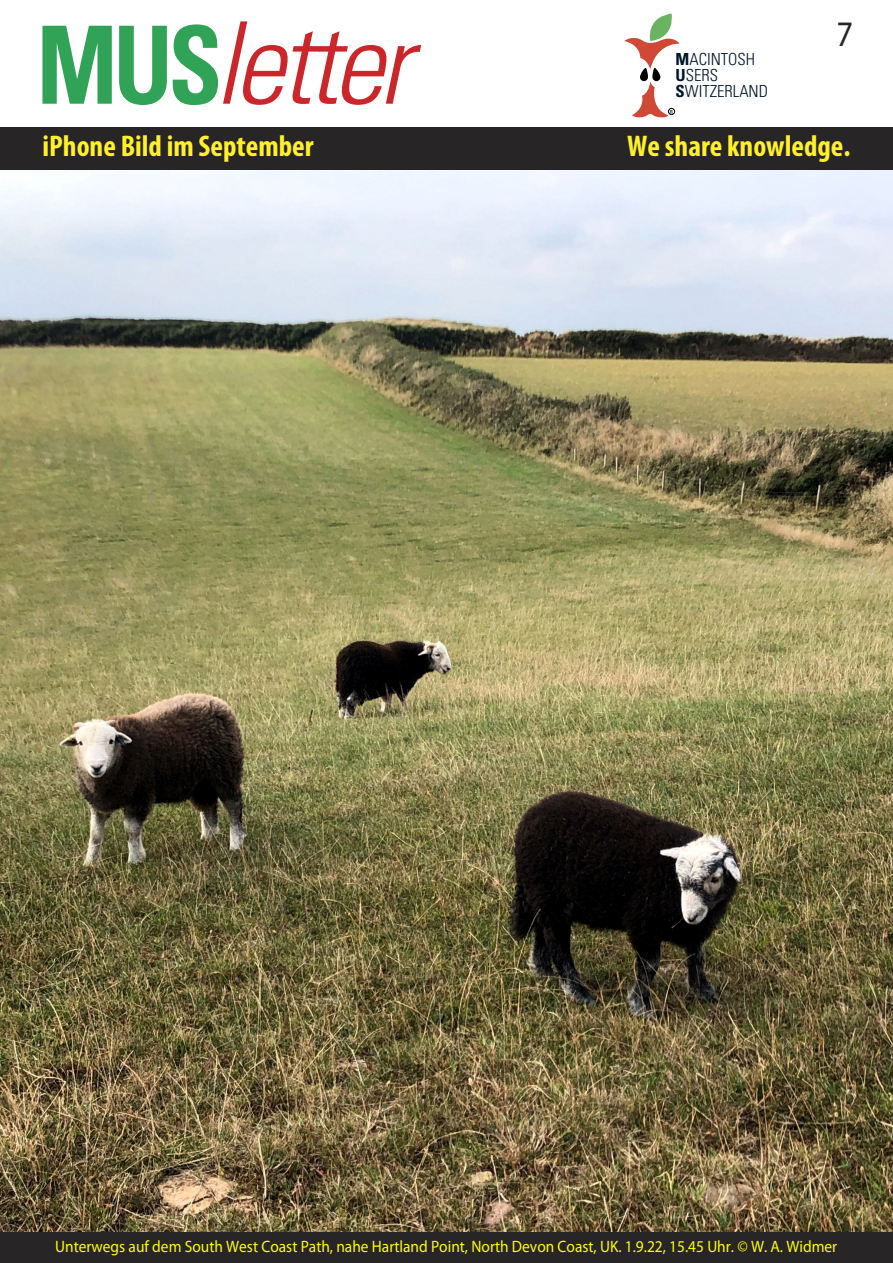
<style>
.page{position:relative;width:893px;height:1263px;background:#fff}
.page>*{position:absolute;margin:0;border:0;box-sizing:border-box;transform-origin:0 0}
.t1{font:italic 300 condensed 114px "Univers";letter-spacing:-.045em;color:#cb262a}
.t2{font:36px "Myriad Pro";color:#272526;scale:.9 1}
.t3{font:700 condensed 30px "Myriad Pro";color:#fff029}
.t4{font:300 condensed 16.65px/15.9px "Univers";color:#001729}
.t5{font:16.5px "Myriad Pro";color:#ff0;scale:.93 1}
.t6{font:condensed 5.7px "Univers";color:#000}
.s1{font-weight:700;font-style:normal;font-size:108px;color:#31a357}
.s2{font-weight:700}
</style>
<div class="page">
<div style="left:0;top:128px;width:893px;height:43px;background:#272526"></div>
<svg style="left:624px;top:14px;width:56px;height:103px"></svg>
<div style="left:668px;top:108px;width:7px;height:7px;border:1px solid #000;border-radius:50%"></div>
<img style="left:0;top:171px;width:893px;height:1062px">
<div style="left:0;top:1233px;width:893px;height:30px;background:#272526"></div>
<h1 class="t1" style="left:37px;top:21px;width:375px"><span class="s1">MUS</span>letter</h1>
<h3 class="t3" style="left:43px;top:135px;width:273px">iPhone Bild im September</h3>
<h3 class="t3" style="left:627px;top:135px;width:225px">We share knowledge.</h3>
<h2 class="t2" style="left:837px;top:20px;width:20px">7</h2>
<p class="t4" style="left:676px;top:53px;width:94px"><span class="s2">M</span>ACINTOSH<br><span class="s2">U</span>SERS<br><span class="s2">S</span>WITZERLAND</p>
<p class="t6" style="left:670px;top:109px;width:5px">R</p>
<p class="t5" style="left:55px;top:1240px;width:842px">Unterwegs auf dem South West Coast Path, nahe Hartland Point, North Devon Coast, UK. 1.9.22, 15.45 Uhr. © W. A. Widmer</p>
</div>
